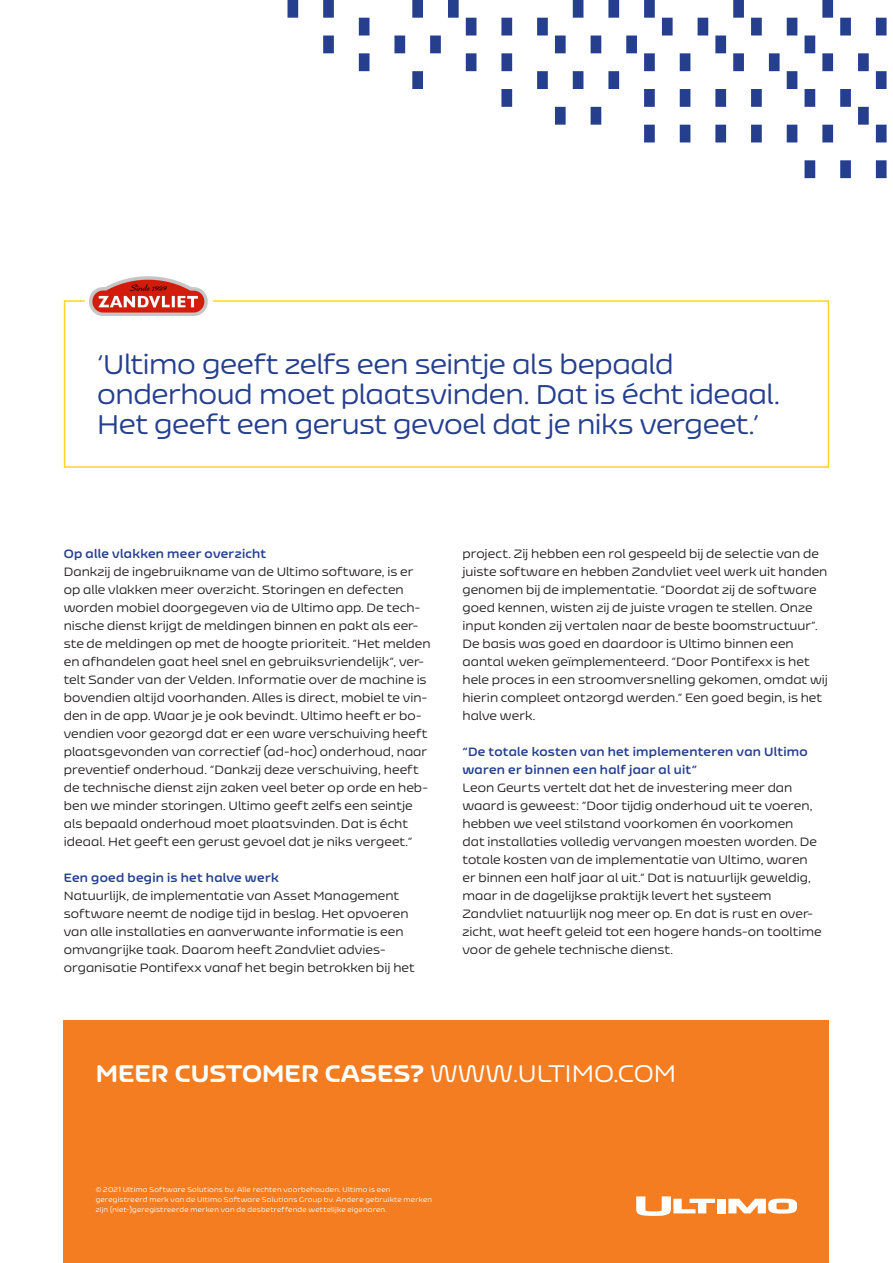
<style>
.page{position:relative;width:893px;height:1263px;background:#fff}
.page>*{position:absolute;margin:0;border:0;box-sizing:border-box;transform-origin:0 0}
._07-GROTE_QUOTE{font:27px/30px "Nizzoli Alt Rd";letter-spacing:-.015em;color:#253f8e}
.t1{font:900 24px "Nizzoli Alt Rd";color:#fff}
._05-BODY{font:12px/18px "Nizzoli Alt Rd";letter-spacing:.005em;color:#231f20}
._04-TUSSENKOP{font:700 12px "Nizzoli Alt Rd";letter-spacing:.02em;color:#253f8e}
._05-BODY-2{font:700 12px "Nizzoli Alt Rd";letter-spacing:.025em;color:#253f8e}
.t2{font:6.75px/9.8px "Nizzoli Alt Rd";letter-spacing:.03em;color:#fff}
.s1{font-weight:700;color:#253f8e}
.s2{font-weight:400}
</style>
<div class="page">
<div style="left:64px;top:300px;width:765px;height:168px;border:2px solid #ffd42c"></div>
<div style="left:85px;top:245px;width:128px;height:86px;background:#fff"></div>
<img style="left:89px;top:276px;width:118px;height:40px">
<div style="left:64px;top:1020px;width:765px;height:243px;background:#f47d21"></div>
<svg style="left:636px;top:1196px;width:79px;height:20px"></svg>
<div style="left:718px;top:1199px;width:8px;height:14px;background:#fff"></div>
<svg style="left:728px;top:1198px;width:69px;height:15px"></svg>
<svg style="left:287px;top:0;width:599px;height:178px"></svg>
<p class="_07-GROTE_QUOTE" style="left:97px;top:350px;width:684px">‘Ultimo geeft zelfs een seintje als bepaald onderhoud moet plaatsvinden. Dat is écht ideaal.<br>Het geeft een gerust gevoel dat je niks vergeet.’</p>
<p class="_04-TUSSENKOP" style="left:64px;top:547px;width:204px">Op alle vlakken meer overzicht</p>
<p class="_05-BODY" style="left:64px;top:563px;width:368px">Dankzij de ingebruikname van de Ultimo software, is er op alle vlakken meer overzicht. Storingen en defecten worden mobiel doorgegeven via de Ultimo app. De tech&shy;nische dienst krijgt de meldingen binnen en pakt als eer&shy;ste de meldingen op met de hoogte prioriteit. “Het melden en afhandelen gaat heel snel en gebruiksvriendelijk”, ver&shy;telt Sander van der Velden. Informatie over de machine is bovendien altijd voorhanden. Alles is direct, mobiel te vin&shy;den in de app. Waar je je ook bevindt. Ultimo heeft er bo&shy;vendien voor gezorgd dat er een ware verschuiving heeft plaatsgevonden van correctief (ad-hoc) onderhoud, naar preventief onderhoud. “Dankzij deze verschuiving, heeft de technische dienst zijn zaken veel beter op orde en heb&shy;ben we minder storingen. Ultimo geeft zelfs een seintje als bepaald onderhoud moet plaatsvinden. Dat is écht ideaal. Het geeft een gerust gevoel dat je niks vergeet.”</p>
<p class="_05-BODY-2" style="left:64px;top:871px;width:216px">Een goed begin is het halve werk</p>
<p class="_05-BODY" style="left:64px;top:887px;width:346px">Natuurlijk, de implementatie van Asset Management software neemt de nodige tijd in beslag. Het opvoeren van alle installaties en aanverwante informatie is een omvangrijke taak. Daarom heeft Zandvliet advies-</p>
<p class="_05-BODY" style="left:64px;top:959px;width:353px">organisatie Pontifexx vanaf het begin betrokken bij het</p>
<p class="_05-BODY" style="left:462px;top:545px;width:367px">project. Zij hebben een rol gespeeld bij de selectie van de juiste software en hebben Zandvliet veel werk uit handen genomen bij de implementatie. “Doordat zij de software goed kennen, wisten zij de juiste vragen te stellen. Onze input konden zij vertalen naar de beste boomstructuur”.<br>De basis was goed en daardoor is Ultimo binnen een aantal weken geïmplementeerd. “Door Pontifexx is het hele proces in een stroomversnelling gekomen, omdat wij hierin compleet ontzorgd werden.” Een goed begin, is het halve werk.</p>
<p class="_05-BODY" style="left:462px;top:743px;width:356px"><span class="s1">“De totale kosten van het implementeren van Ultimo waren er binnen een half jaar al uit”<br></span>Leon Geurts vertelt dat het de investering meer dan waard is geweest: “Door tijdig onderhoud uit te voeren, hebben we veel stilstand voorkomen én voorkomen dat installaties volledig vervangen moesten worden. De totale kosten van de implementatie van Ultimo, waren er binnen een half jaar al uit.” Dat is natuurlijk geweldig, maar in de dagelijkse praktijk levert het systeem</p>
<p class="_05-BODY" style="left:462px;top:905px;width:361px">Zandvliet natuurlijk nog meer op. En dat is rust en over&shy;zicht, wat heeft geleid tot een hogere hands-on tooltime voor de gehele technische dienst.</p>
<h2 class="t1" style="left:96px;top:1058px;width:582px">MEER CUSTOMER CASES? <span class="s2">WWW.ULTIMO.COM</span></h2>
<p class="t2" style="left:96px;top:1185px;width:338px">© 2021 Ultimo Software Solutions bv. Alle rechten voorbehouden. Ultimo is een geregistreerd merk van de Ultimo Software Solutions Group bv. Andere gebruikte merken zijn (niet-)geregistreerde merken van de desbetreffende wettelijke eigenaren.</p>
</div>
